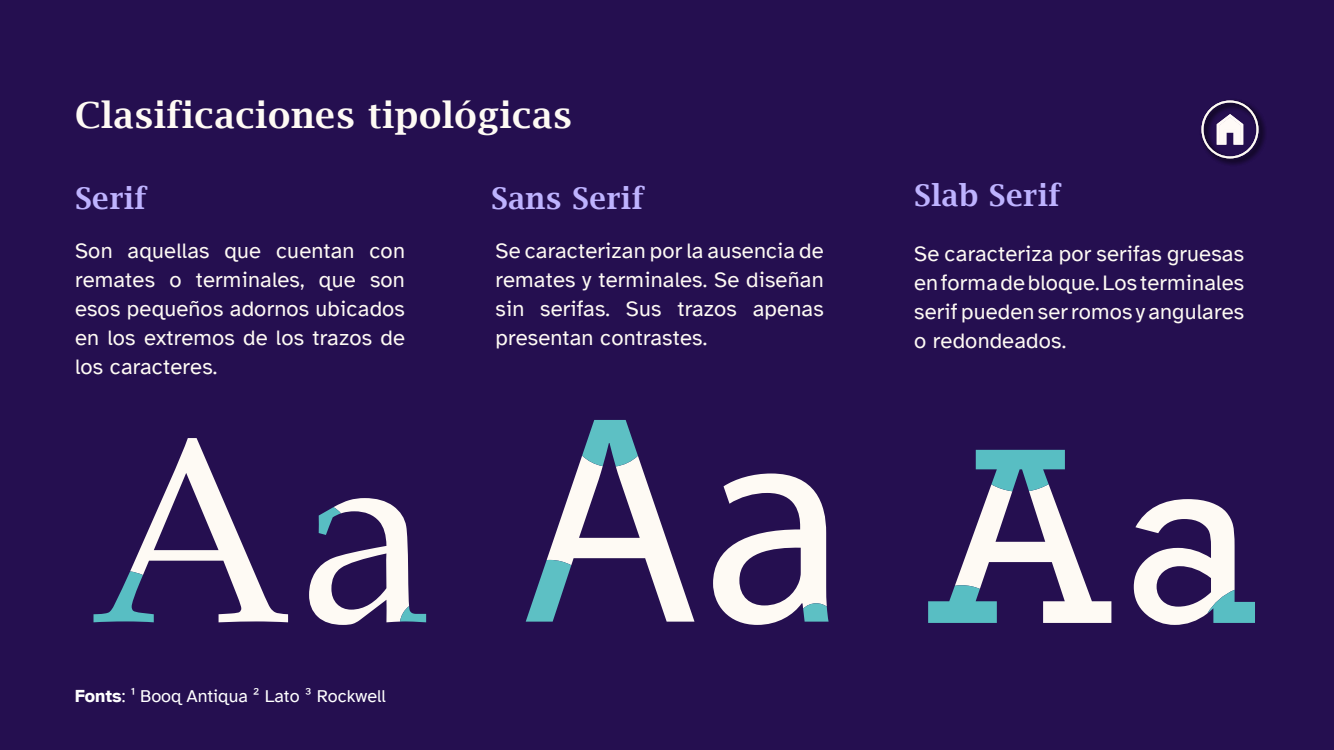
<style>
.page{position:relative;width:1334px;height:750px;background:#250f50}
.page>*{position:absolute;margin:0;border:0;box-sizing:border-box;transform-origin:0 0}
.t1{font:600 36px "Lucida Bright";letter-spacing:.02em;color:#fefaf4}
.t2{font:600 30px "Lucida Bright";letter-spacing:.02em;color:#beb3ff}
.Estilo_de_párrafo_1{font:22px/29px "Atkinson Hyperlegible";letter-spacing:.01em;color:#fefaf4;text-align:justify}
.Estilo_de_párrafo_2{font:22px/29px "Atkinson Hyperlegible";letter-spacing:.01em;color:#fefaf4;text-align:justify}
.t3{font:18px "Atkinson Hyperlegible";color:#fff}
.s1{font-weight:700}
</style>
<div class="page">
<svg style="left:94px;top:438px;width:194px;height:184px"></svg>
<svg style="left:309px;top:498px;width:117px;height:127px"></svg>
<svg style="left:713px;top:474px;width:116px;height:151px"></svg>
<svg style="left:526px;top:420px;width:169px;height:202px"></svg>
<svg style="left:928px;top:450px;width:183px;height:173px"></svg>
<svg style="left:1134px;top:499px;width:121px;height:126px"></svg>
<div style="left:1199px;top:98px;width:68px;height:69px;background:#000;opacity:.75"></div>
<div style="left:1202px;top:100px;width:56px;height:58px;border:2px solid #fefaf4;border-radius:50%"></div>
<svg style="left:1217px;top:114px;width:26px;height:31px"></svg>
<p class="t1" style="left:75px;top:94px;width:499px">Clasificaciones tipológicas</p>
<p class="t2" style="left:75px;top:181px;width:74px">Serif</p>
<p class="t2" style="left:491px;top:181px;width:155px">Sans Serif</p>
<p class="t2" style="left:914px;top:178px;width:148px">Slab Serif</p>
<p class="Estilo_de_párrafo_1" style="left:75px;top:236px;width:332px">Son aquellas que cuentan con remates o terminales, que son esos pequeños adornos ubicados en los extremos de los trazos de los caracteres.</p>
<p class="Estilo_de_párrafo_1" style="left:495px;top:236px;width:330px">Se caracterizan por la ausencia de remates y terminales. Se diseñan sin serifas. Sus trazos apenas presentan contrastes.</p>
<p class="Estilo_de_párrafo_2" style="left:914px;top:239px;width:332px">Se caracteriza por serifas gruesas en forma de bloque. Los terminales serif pueden ser romos y angulares o redondeados.</p>
<p class="t3" style="left:75px;top:686px;width:312px"><span class="s1">Fonts</span>: ¹ Booq Antiqua ² Lato ³ Rockwell</p>
</div>
